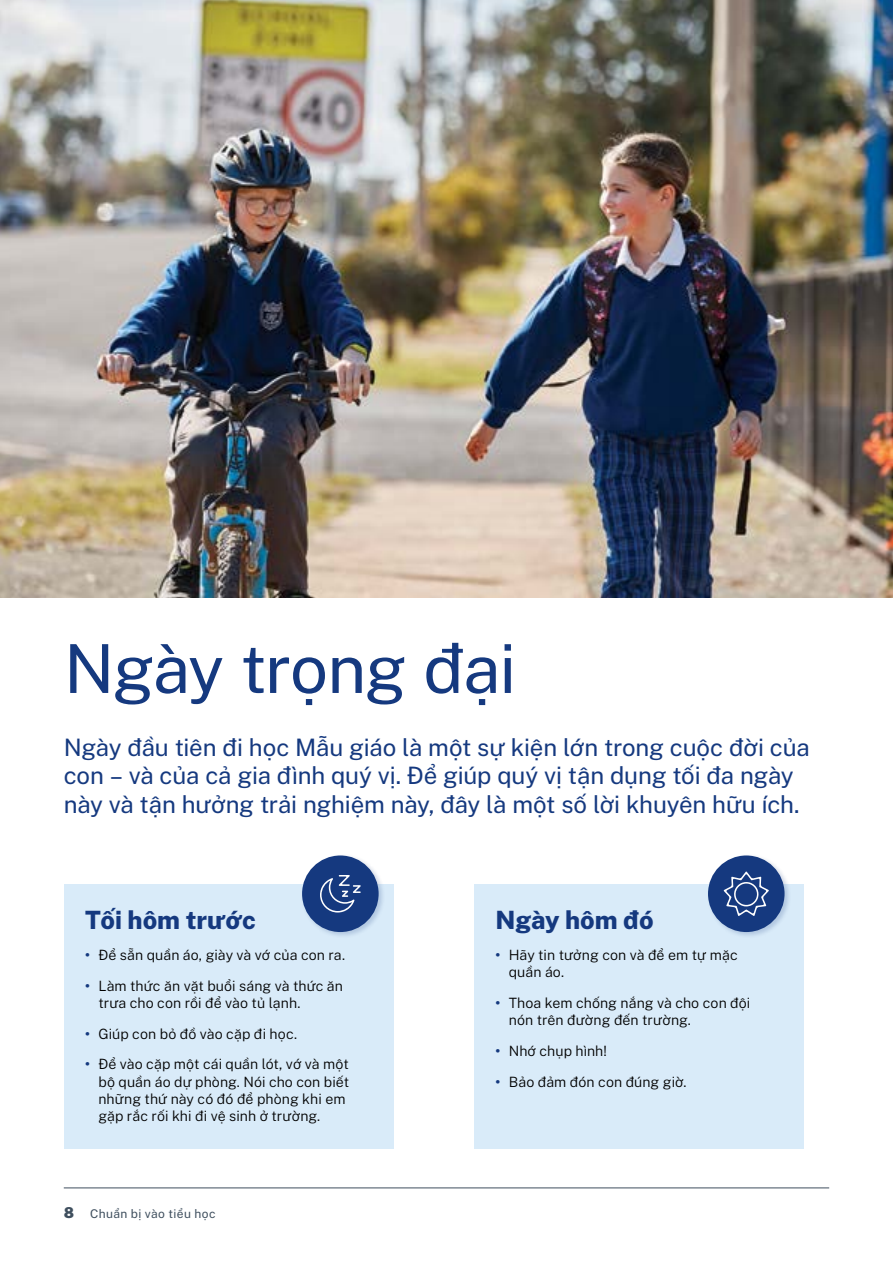
<style>
.page{position:relative;width:893px;height:1263px;background:#fff}
.page>*{position:absolute;margin:0;border:0;box-sizing:border-box;transform-origin:0 0}
._01_Heading_1{font:67.5px "Public Sans";letter-spacing:-.025em;color:#15397f}
._03_Heading_3{font:800 25.2px "Public Sans";letter-spacing:-.005em;color:#15397f}
._02_Heading_2{font:24px/28.8px "Public Sans";letter-spacing:-.005em;color:#15397f}
.t1{font:900 15px "Public Sans";color:#3f4f5e}
._05_Body_Bullets{font:300 14.1px/17.4px "Public Sans";letter-spacing:.005em;color:#000}
.t2{font:12px "Public Sans";letter-spacing:.035em;color:#3f4f5e}
.s1{font-weight:700;color:#15397f}
</style>
<div class="page">
<img style="left:0;top:0;width:892px;height:597px">
<hr style="left:892px;top:0;width:1px;height:1263px;background:#fde2e2">
<div style="left:64px;top:884px;width:329px;height:265px;background:#d9ebf9"></div>
<div style="left:474px;top:884px;width:330px;height:265px;background:#d9ebf9"></div>
<div style="left:301px;top:855px;width:84px;height:84px;background:#15397f;opacity:.2"></div>
<div style="left:302px;top:855px;width:77px;height:77px;background:#15397f;border-radius:50%"></div>
<svg style="left:320px;top:875px;width:41px;height:37px"></svg>
<div style="left:707px;top:855px;width:84px;height:84px;background:#15397f;opacity:.2"></div>
<div style="left:708px;top:855px;width:76px;height:77px;background:#15397f;border-radius:50%"></div>
<svg style="left:724px;top:871px;width:45px;height:45px"></svg>
<hr style="left:64px;top:1188px;width:765px;height:1px;background:#3f4f5e">
<p class="_01_Heading_1" style="left:64px;top:624px;width:454px">Ngày trọng đại</p>
<h2 class="_02_Heading_2" style="left:64px;top:732px;width:747px">Ngày đầu tiên đi học Mẫu giáo là một sự kiện lớn trong cuộc đời của con – và của cả gia đình quý vị. Để giúp quý vị tận dụng tối đa ngày này và tận hưởng trải nghiệm này, đây là một số lời khuyên hữu ích.</h2>
<h3 class="_03_Heading_3" style="left:85px;top:903px;width:172px">Tối hôm trước</h3>
<p class="_05_Body_Bullets" style="left:85px;top:946px;width:261px"><span class="s1">•</span> Để sẵn quần áo, giày và vớ của con ra.</p>
<p class="_05_Body_Bullets" style="left:98px;top:976px;width:246px;text-indent:-13px"><span class="s1">•</span> Làm thức ăn vặt buổi sáng và thức ăn trưa cho con rồi để vào tủ lạnh.</p>
<p class="_05_Body_Bullets" style="left:85px;top:1024px;width:213px"><span class="s1">•</span> Giúp con bỏ đồ vào cặp đi học.</p>
<p class="_05_Body_Bullets" style="left:98px;top:1055px;width:252px;text-indent:-13px"><span class="s1">•</span> Để vào cặp một cái quần lót, vớ và một bộ quần áo dự phòng. Nói cho con biết những thứ này có đó để phòng khi em gặp rắc rối khi đi vệ sinh ở trường.</p>
<p class="t1" style="left:64px;top:1202px;width:12px">8</p>
<p class="t2" style="left:90px;top:1205px;width:127px">Chuẩn bị vào tiểu học</p>
<h3 class="_03_Heading_3" style="left:495px;top:903px;width:160px">Ngày hôm đó</h3>
<p class="_05_Body_Bullets" style="left:509px;top:946px;width:230px;text-indent:-13px"><span class="s1">•</span> Hãy tin tưởng con và để em tự mặc quần áo.</p>
<p class="_05_Body_Bullets" style="left:509px;top:994px;width:243px;text-indent:-13px"><span class="s1">•</span> Thoa kem chống nắng và cho con đội nón trên đường đến trường.</p>
<p class="_05_Body_Bullets" style="left:495px;top:1042px;width:113px"><span class="s1">•</span> Nhớ chụp hình!</p>
<p class="_05_Body_Bullets" style="left:495px;top:1072px;width:193px"><span class="s1">•</span> Bảo đảm đón con đúng giờ.</p>
</div>
